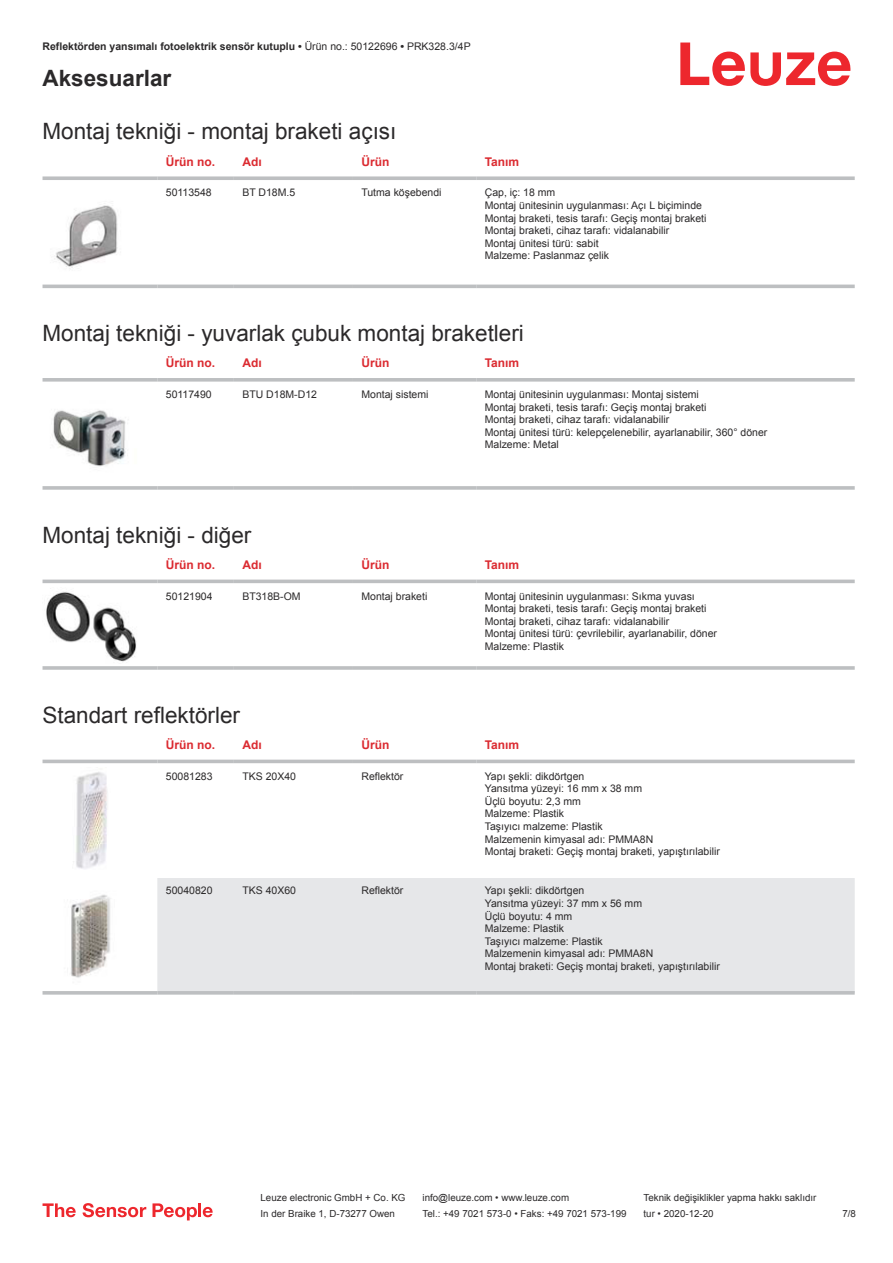
<style>
.page{position:relative;width:893px;height:1263px;background:#fff}
.page>*{position:absolute;margin:0;border:0;box-sizing:border-box;transform-origin:0 0}
.t1{font:22.5px "Arial";color:#2b292a}
.t2{font:700 22.5px "Arial";color:#2b292a}
.t3{font:700 12px "Arial";color:#db2a30}
.t4{font:10.5px/12.6px "Arial";color:#2b292a}
.t5{font:700 10.5px "Arial";color:#2b292a}
.t6{font:9.75px "Arial";color:#2b292a}
.s1{font-weight:400}
</style>
<div class="page">
<svg style="left:680px;top:43px;width:170px;height:43px"></svg>
<svg style="left:43px;top:284px;width:812px;height:1px"></svg>
<svg style="left:43px;top:176px;width:114px;height:4px"></svg>
<svg style="left:157px;top:176px;width:77px;height:4px"></svg>
<svg style="left:234px;top:176px;width:119px;height:4px"></svg>
<svg style="left:353px;top:176px;width:123px;height:4px"></svg>
<svg style="left:476px;top:176px;width:379px;height:4px;background:#c4c6c8"></svg>
<hr style="left:43px;top:285px;width:114px;height:3px;background:#bdbfc1">
<hr style="left:157px;top:285px;width:77px;height:3px;background:#bdbfc1">
<hr style="left:234px;top:285px;width:119px;height:3px;background:#bdbfc1">
<hr style="left:353px;top:285px;width:123px;height:3px;background:#bdbfc1">
<hr style="left:476px;top:285px;width:379px;height:3px;background:#bdbfc1">
<img style="left:54px;top:205px;width:64px;height:64px">
<svg style="left:43px;top:378px;width:114px;height:4px"></svg>
<svg style="left:157px;top:378px;width:77px;height:4px"></svg>
<svg style="left:234px;top:378px;width:119px;height:4px"></svg>
<svg style="left:353px;top:378px;width:123px;height:4px"></svg>
<svg style="left:476px;top:378px;width:379px;height:4px;background:#c3c5c7"></svg>
<svg style="left:43px;top:486px;width:114px;height:4px"></svg>
<hr style="left:157px;top:486px;width:77px;height:4px;background:#c5c7c8">
<svg style="left:234px;top:486px;width:119px;height:4px"></svg>
<svg style="left:353px;top:486px;width:123px;height:4px"></svg>
<hr style="left:476px;top:486px;width:379px;height:4px;background:#c5c7c8">
<img style="left:53px;top:410px;width:75px;height:57px">
<svg style="left:43px;top:579px;width:812px;height:5px;fill:#eff0f0"></svg>
<hr style="left:43px;top:580px;width:114px;height:3px;background:#bdbfc1">
<hr style="left:157px;top:580px;width:77px;height:3px;background:#bdbfc1">
<hr style="left:234px;top:580px;width:119px;height:3px;background:#bdbfc1">
<hr style="left:353px;top:580px;width:123px;height:3px;background:#bdbfc1">
<hr style="left:476px;top:580px;width:379px;height:3px;background:#bdbfc1">
<hr style="left:43px;top:666px;width:114px;height:4px;background:#bdbfc1">
<hr style="left:157px;top:666px;width:77px;height:4px;background:#c8cacb">
<hr style="left:234px;top:666px;width:119px;height:4px;background:#c3c5c6">
<hr style="left:353px;top:666px;width:123px;height:4px;background:#bdbfc1">
<hr style="left:476px;top:666px;width:379px;height:4px;background:#c8cacb">
<img style="left:46px;top:591px;width:91px;height:71px">
<svg style="left:43px;top:759px;width:812px;height:5px;fill:#eeefef"></svg>
<div style="left:157px;top:878px;width:698px;height:113px;background:#e6e7e9"></div>
<hr style="left:43px;top:760px;width:114px;height:3px;background:#bdbfc1">
<hr style="left:157px;top:760px;width:77px;height:3px;background:#bdbfc1">
<hr style="left:234px;top:760px;width:119px;height:3px;background:#bdbfc1">
<hr style="left:353px;top:760px;width:123px;height:3px;background:#bdbfc1">
<hr style="left:476px;top:760px;width:379px;height:3px;background:#bdbfc1">
<svg style="left:43px;top:991px;width:114px;height:4px"></svg>
<svg style="left:157px;top:991px;width:77px;height:4px"></svg>
<svg style="left:234px;top:991px;width:119px;height:4px"></svg>
<svg style="left:353px;top:991px;width:123px;height:4px"></svg>
<svg style="left:476px;top:991px;width:379px;height:4px;background:#c3c5c7"></svg>
<img style="left:73px;top:772px;width:34px;height:97px">
<img style="left:70px;top:894px;width:41px;height:84px">
<svg style="left:43px;top:1203px;width:33px;height:14px"></svg>
<svg style="left:83px;top:1203px;width:63px;height:14px"></svg>
<svg style="left:153px;top:1203px;width:44px;height:17px"></svg>
<hr style="left:198px;top:1203px;width:3px;height:14px;background:#ed272d">
<svg style="left:203px;top:1207px;width:10px;height:10px"></svg>
<p class="t5" style="left:43px;top:39px;width:430px">Reflektörden yansımalı fotoelektrik sensör kutuplu • <span class="s1">Ürün no.: 50122696</span> • <span class="s1">PRK328.3/4P</span></p>
<h1 class="t2" style="left:43px;top:63px;width:130px">Aksesuarlar</h1>
<h1 class="t1" style="left:43px;top:116px;width:355px">Montaj tekniği - montaj braketi açısı</h1>
<p class="t3" style="left:166px;top:153px;width:51px">Ürün no.</p>
<p class="t3" style="left:242px;top:153px;width:21px">Adı</p>
<p class="t3" style="left:361px;top:157px;width:29px">Ürün</p>
<p class="t3" style="left:485px;top:153px;width:36px">Tanım</p>
<p class="t4" style="left:166px;top:187px;width:47px">50113548</p>
<p class="t4" style="left:242px;top:187px;width:54px">BT D18M.5</p>
<p class="t4" style="left:361px;top:186px;width:82px">Tutma köşebendi</p>
<p class="t4" style="left:485px;top:186px;width:223px">Çap, iç: 18 mm<br>Montaj ünitesinin uygulanması: Açı L biçiminde Montaj braketi, tesis tarafı: Geçiş montaj braketi Montaj braketi, cihaz tarafı: vidalanabilir<br>Montaj ünitesi türü: sabit<br>Malzeme: Paslanmaz çelik</p>
<h1 class="t1" style="left:43px;top:318px;width:483px">Montaj tekniği - yuvarlak çubuk montaj braketleri</h1>
<p class="t3" style="left:166px;top:354px;width:51px">Ürün no.</p>
<p class="t3" style="left:242px;top:354px;width:21px">Adı</p>
<p class="t3" style="left:361px;top:358px;width:29px">Ürün</p>
<p class="t3" style="left:485px;top:354px;width:36px">Tanım</p>
<p class="t4" style="left:166px;top:389px;width:47px">50117490</p>
<p class="t4" style="left:242px;top:389px;width:76px">BTU D18M-D12</p>
<p class="t4" style="left:361px;top:388px;width:69px">Montaj sistemi</p>
<p class="t4" style="left:485px;top:388px;width:284px">Montaj ünitesinin uygulanması: Montaj sistemi<br>Montaj braketi, tesis tarafı: Geçiş montaj braketi<br>Montaj braketi, cihaz tarafı: vidalanabilir<br>Montaj ünitesi türü: kelepçelenebilir, ayarlanabilir, 360° döner Malzeme: Metal</p>
<h1 class="t1" style="left:43px;top:519px;width:210px">Montaj tekniği - diğer</h1>
<p class="t3" style="left:166px;top:556px;width:51px">Ürün no.</p>
<p class="t3" style="left:242px;top:556px;width:21px">Adı</p>
<p class="t3" style="left:361px;top:560px;width:29px">Ürün</p>
<p class="t3" style="left:485px;top:556px;width:36px">Tanım</p>
<p class="t4" style="left:166px;top:591px;width:48px">50121904</p>
<p class="t4" style="left:242px;top:591px;width:60px">BT318B-OM</p>
<p class="t4" style="left:361px;top:591px;width:67px">Montaj braketi</p>
<p class="t4" style="left:485px;top:589px;width:234px">Montaj ünitesinin uygulanması: Sıkma yuvası Montaj braketi, tesis tarafı: Geçiş montaj braketi Montaj braketi, cihaz tarafı: vidalanabilir<br>Montaj ünitesi türü: çevrilebilir, ayarlanabilir, döner Malzeme: Plastik</p>
<h1 class="t1" style="left:43px;top:699px;width:199px">Standart reflektörler</h1>
<p class="t3" style="left:166px;top:736px;width:51px">Ürün no.</p>
<p class="t3" style="left:242px;top:736px;width:21px">Adı</p>
<p class="t3" style="left:361px;top:740px;width:29px">Ürün</p>
<p class="t3" style="left:485px;top:736px;width:36px">Tanım</p>
<p class="t4" style="left:166px;top:771px;width:48px">50081283</p>
<p class="t4" style="left:242px;top:770px;width:55px">TKS 20X40</p>
<p class="t4" style="left:361px;top:770px;width:44px">Reflektör</p>
<p class="t4" style="left:485px;top:770px;width:237px">Yapı şekli: dikdörtgen<br>Yansıtma yüzeyi: 16 mm x 38 mm<br>Üçlü boyutu: 2,3 mm<br>Malzeme: Plastik<br>Taşıyıcı malzeme: Plastik<br>Malzemenin kimyasal adı: PMMA8N<br>Montaj braketi: Geçiş montaj braketi, yapıştırılabilir</p>
<p class="t4" style="left:166px;top:885px;width:48px">50040820</p>
<p class="t4" style="left:242px;top:884px;width:55px">TKS 40X60</p>
<p class="t4" style="left:361px;top:884px;width:44px">Reflektör</p>
<p class="t4" style="left:485px;top:884px;width:237px">Yapı şekli: dikdörtgen<br>Yansıtma yüzeyi: 37 mm x 56 mm<br>Üçlü boyutu: 4 mm<br>Malzeme: Plastik<br>Taşıyıcı malzeme: Plastik<br>Malzemenin kimyasal adı: PMMA8N<br>Montaj braketi: Geçiş montaj braketi, yapıştırılabilir</p>
<p class="t6" style="left:261px;top:1191px;width:146px">Leuze electronic GmbH + Co. KG</p>
<p class="t6" style="left:423px;top:1191px;width:148px">info@leuze.com • www.leuze.com</p>
<p class="t6" style="left:644px;top:1191px;width:174px">Teknik değişiklikler yapma hakkı saklıdır</p>
<p class="t6" style="left:261px;top:1207px;width:136px">In der Braike 1, D-73277 Owen</p>
<p class="t6" style="left:423px;top:1207px;width:205px">Tel.: +49 7021 573-0 • Faks: +49 7021 573-199</p>
<p class="t6" style="left:644px;top:1207px;width:72px">tur • 2020-12-20</p>
<p class="t6" style="left:842px;top:1210px;width:15px">7 /8</p>
</div>
